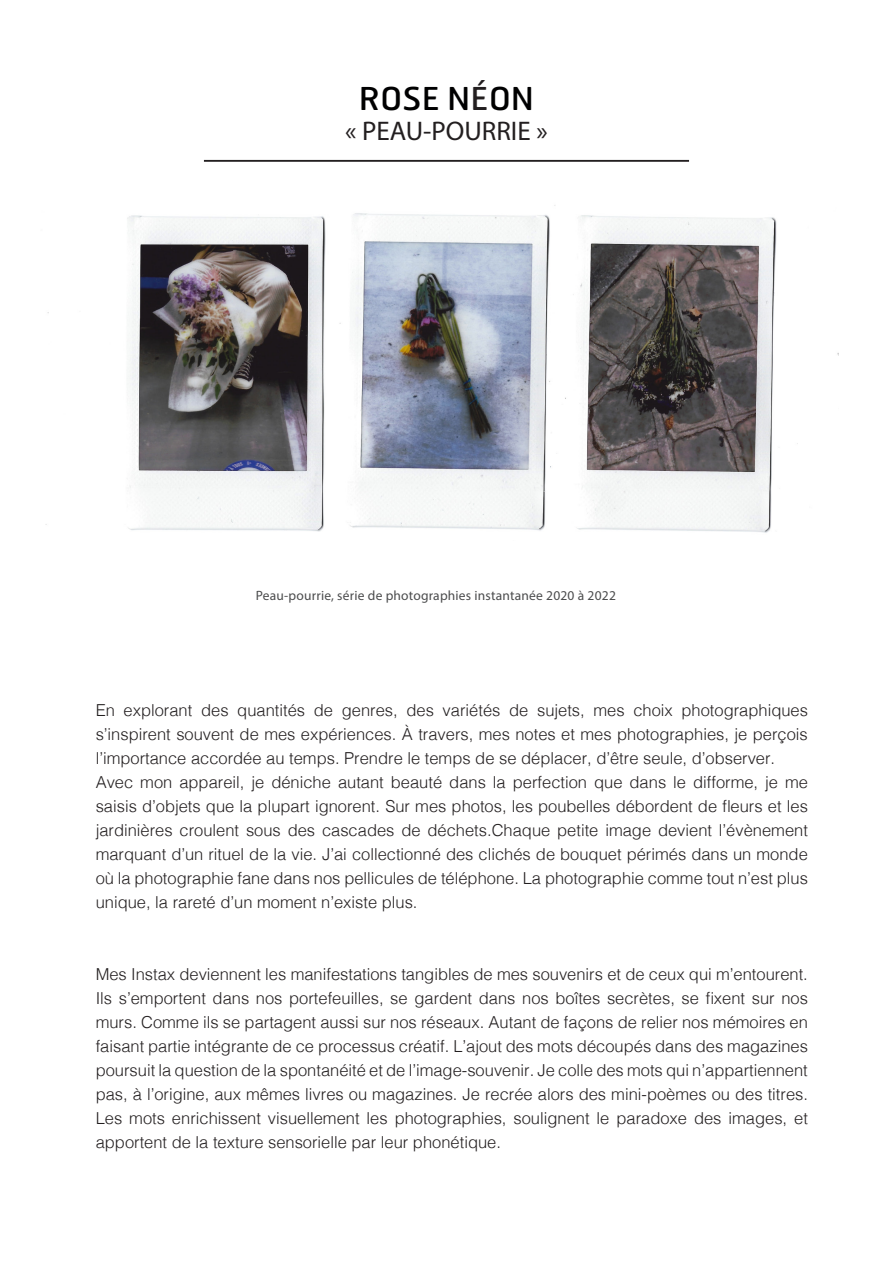
<style>
.page{position:relative;width:893px;height:1263px;background:#fff}
.page>*{position:absolute;margin:0;border:0;box-sizing:border-box;transform-origin:0 0}
.t1{font:31.5px "Hermes";letter-spacing:.015em;color:#000001}
.t2{font:27px "Myriad Pro";color:#231f20}
.t3{font:300 16.5px/24px "Helvetica";color:#231f20;text-align:justify}
.t4{font:13.5px "Myriad Pro";letter-spacing:.015em;color:#4b4c4d}
.s1{color:#231f20}
</style>
<div class="page">
<img style="left:45px;top:205px;width:794px;height:328px">
<hr style="left:204px;top:160px;width:485px;height:2px;background:#231f20">
<p class="t1" style="left:359px;top:79px;width:176px">ROSE N<span class="s1">É</span>ON</p>
<p class="t2" style="left:345px;top:114px;width:204px">« PEAU-POURRIE »</p>
<p class="t4" style="left:256px;top:587px;width:362px">Peau-pourrie, série de photographies instantanée 2020 à 2022</p>
<p class="t3" style="left:96px;top:697px;width:714px">En explorant des quantités de genres, des variétés de sujets, mes choix photographiques s’inspirent souvent de mes expériences. À travers, mes notes et mes photographies, je perçois l’importance accordée au temps. Prendre le temps de se déplacer, d’être seule, d’observer.</p>
<p class="t3" style="left:96px;top:769px;width:714px">Avec mon appareil, je déniche autant beauté dans la perfection que dans le difforme, je me saisis d’objets que la plupart ignorent. Sur mes photos, les poubelles débordent de fleurs et les jardinières croulent sous des cascades de déchets.Chaque petite image devient l’évènement marquant d’un rituel de la vie. J’ai collectionné des clichés de bouquet périmés dans un monde où la photographie fane dans nos pellicules de téléphone. La photographie comme tout n’est plus unique, la rareté d’un moment n’existe plus.</p>
<p class="t3" style="left:96px;top:961px;width:714px">Mes Instax deviennent les manifestations tangibles de mes souvenirs et de ceux qui m’entourent.<br>Ils s’emportent dans nos portefeuilles, se gardent dans nos boîtes secrètes, se fixent sur nos murs. Comme ils se partagent aussi sur nos réseaux. Autant de façons de relier nos mémoires en faisant partie intégrante de ce processus créatif. L’ajout des mots découpés dans des magazines poursuit la question de la spontanéité et de l’image-souvenir. Je colle des mots qui n’appartiennent pas, à l’origine, aux mêmes livres ou magazines. Je recrée alors des mini-poèmes ou des titres.<br>Les mots enrichissent visuellement les photographies, soulignent le paradoxe des images, et apportent de la texture sensorielle par leur phonétique.</p>
</div>
